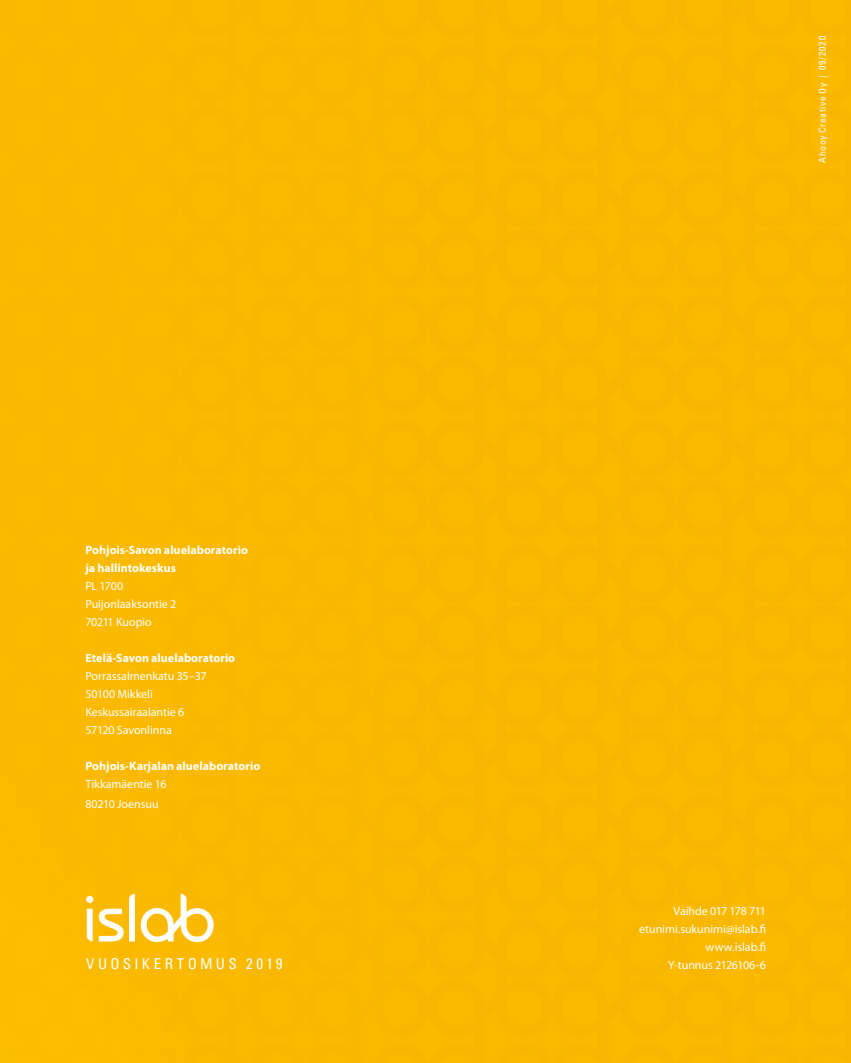
<style>
.page{position:relative;width:851px;height:1063px;background:#fff}
.page>*{position:absolute;margin:0;border:0;box-sizing:border-box;transform-origin:0 0}
.t1{font:condensed 15px "Univers LT Std";letter-spacing:.22em;color:#fff}
.t2{font:12px/18px "Myriad Pro";letter-spacing:-.005em;color:#fff}
.t3{font:700 12px/18px "Myriad Pro";color:#fff}
.t4{font:condensed 9.75px "Univers LT Std";letter-spacing:.065em;color:#fff}
</style>
<div class="page">
<div style="left:0;top:478px;width:850px;height:125px;background:#fbba00"></div>
<div style="left:0;top:603px;width:850px;height:125px;background:#fbba00"></div>
<div style="left:0;top:728px;width:850px;height:125px;background:#fbba00"></div>
<div style="left:0;top:853px;width:850px;height:124px;background:#fbba00"></div>
<div style="left:0;top:977px;width:850px;height:86px;background:#fbba00"></div>
<div style="left:0;top:228px;width:850px;height:125px;background:#fbba00"></div>
<div style="left:0;top:353px;width:850px;height:125px;background:#fbba00"></div>
<div style="left:0;top:0;width:850px;height:104px;background:#fbba00"></div>
<div style="left:0;top:104px;width:850px;height:124px;background:#fbba00"></div>
<svg style="left:141px;top:894px;width:73px;height:48px"></svg>
<svg style="left:86px;top:896px;width:7px;height:46px"></svg>
<svg style="left:99px;top:894px;width:36px;height:48px"></svg>
<p class="t3" style="left:85px;top:541px;width:164px">Pohjois-Savon aluelaboratorio ja hallintokeskus</p>
<p class="t2" style="left:85px;top:577px;width:92px">PL 1700<br>Puijonlaaksontie 2<br>70211 Kuopio</p>
<p class="t3" style="left:85px;top:649px;width:151px">Etelä-Savon aluelaboratorio</p>
<p class="t2" style="left:85px;top:667px;width:123px">Porrassalmenkatu 35–37<br>50100 Mikkeli<br>Keskussairaalantie 6<br>57120 Savonlinna</p>
<p class="t3" style="left:85px;top:757px;width:176px">Pohjois-Karjalan aluelaboratorio</p>
<p class="t2" style="left:85px;top:774px;width:83px;line-height:19.5px">Tikkamäentie 16<br>80210 Joensuu</p>
<p class="t1" style="left:86px;top:955px;width:198px">VUOSIKERTOMUS 2019</p>
<p class="t4" style="left:816px;top:163px;width:128px;rotate:-90deg">Ahooy Creative Oy | 09/2020</p>
<p class="t2" style="left:639px;top:902px;width:128px;text-align:right">Vaihde 017 178 711 etunimi.sukunimi@islab.fi www.islab.fi<br>Y-tunnus 2126106-6</p>
</div>
